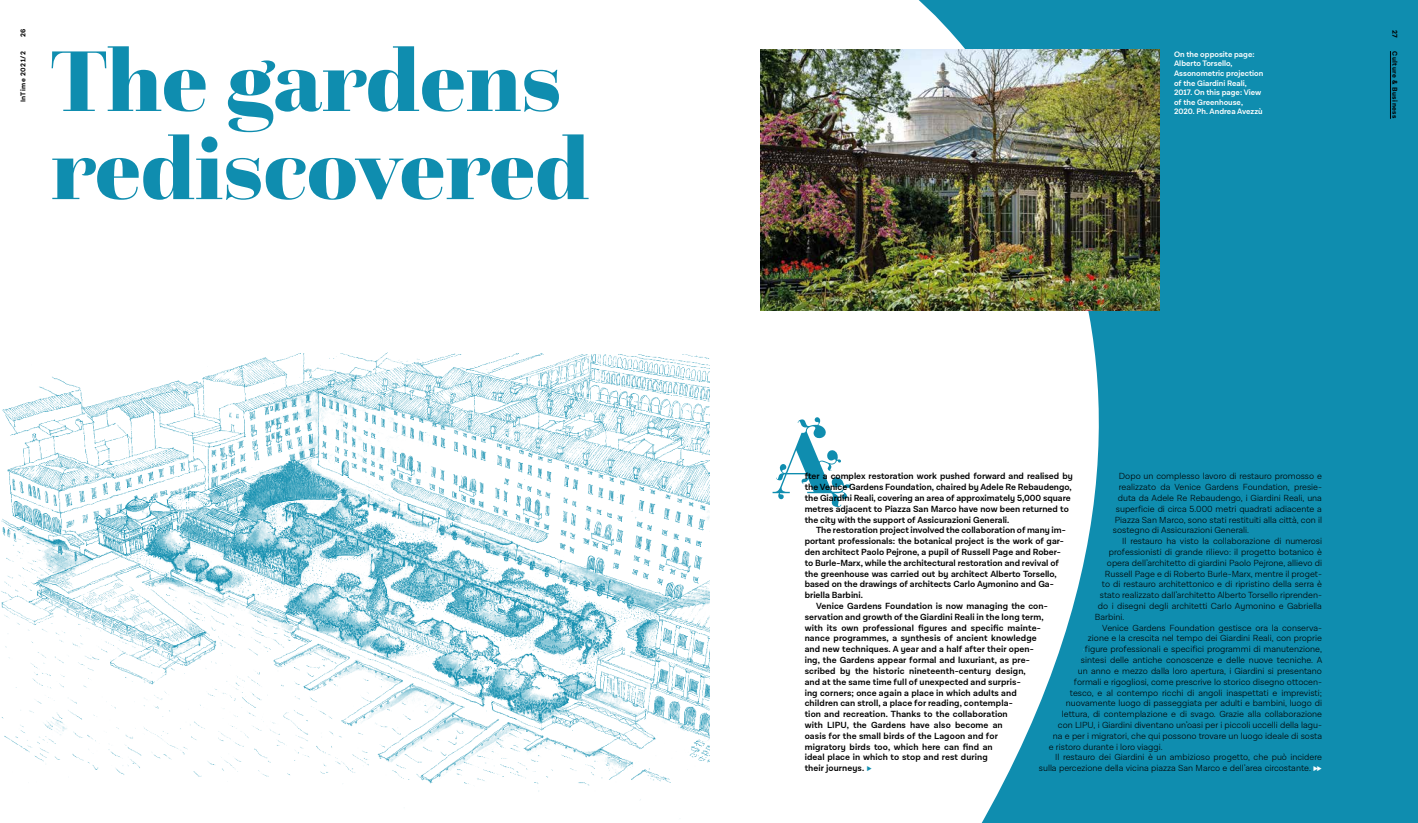
<style>
.page{position:relative;width:1418px;height:823px;background:#fff}
.page>*{position:absolute;margin:0;border:0;box-sizing:border-box;transform-origin:0 0}
.t1{font:900 90px/88px "Questa Grande";color:#0f8daf}
.t2{font:300 9px "Lota Grotesque Alt 3";color:#000}
.t3{font:600 9px/10.8px "Lota Grotesque Alt 3";color:#000}
.t4{font:600 8px/9.6px "Lota Grotesque Alt 3";color:#fff}
.t5{font:700 7px "Lota Grotesque Alt 3";letter-spacing:.07em;color:#000}
.s1{font-family:"Lin Libertine O";font-weight:400;font-size:11px;color:#0f8daf}
.s2{font-family:"Lin Libertine O";font-weight:400;font-size:11px;color:#fff}
</style>
<div class="page">
<svg style="left:929px;top:0;width:488px;height:822px;fill:#0f8daf"></svg>
<svg style="left:772px;top:417px;width:79px;height:90px"></svg>
<img style="left:1px;top:352px;width:708px;height:448px">
<img style="left:760px;top:49px;width:399px;height:261px">
<hr style="left:1390px;top:51px;width:1px;height:68px;background:#000">
<p class="t5" style="left:19px;top:37px;width:10px;rotate:-90deg">26</p>
<p class="t5" style="left:1398px;top:30px;width:9px;rotate:90deg">27</p>
<p class="t5" style="left:1398px;top:51px;width:69px;rotate:90deg">Culture &amp; Business</p>
<h1 class="t1" style="left:51px;top:36px;width:540px">The gardens rediscovered</h1>
<p class="t4" style="left:1174px;top:49px;width:91px">On the opposite page:<br>Alberto Torsello,<br>Assonometric projection of the Giardini Reali,<br>2017. On this page: View of the Greenhouse,<br>2020. Ph. Andrea Avezzù</p>
<p class="t5" style="left:19px;top:102px;width:53px;rotate:-90deg">InTime 2021/2</p>
<p class="t3" style="left:804px;top:471px;width:270px">fter a complex restoration work pushed forward and realised by the Venice Gardens Foundation, chaired by Adele Re Rebaudengo, the Giardini Reali, covering an area of approximately 5,000 square metres adjacent to Piazza San Marco have now been returned to the city with the support of Assicurazioni Generali.</p>
<p class="t3" style="left:816px;top:525px;width:251px">The restoration project involved the collaboration of many im-</p>
<p class="t3" style="left:804px;top:535px;width:261px">portant professionals: the botanical project is the work of gar-</p>
<p class="t3" style="left:804px;top:546px;width:257px">den architect Paolo Pejrone, a pupil of Russell Page and Rober-</p>
<p class="t3" style="left:804px;top:557px;width:255px">to Burle-Marx, while the architectural restoration and revival of</p>
<p class="t3" style="left:804px;top:568px;width:254px">the greenhouse was carried out by architect Alberto Torsello,</p>
<p class="t3" style="left:804px;top:579px;width:250px">based on the drawings of architects Carlo Aymonino and Ga-</p>
<p class="t3" style="left:804px;top:589px;width:60px">briella Barbini.</p>
<p class="t3" style="left:816px;top:600px;width:233px">Venice Gardens Foundation is now managing the con-</p>
<p class="t3" style="left:804px;top:611px;width:241px">servation and growth of the Giardini Reali in the long term,</p>
<p class="t3" style="left:804px;top:622px;width:238px">with its own professional figures and specific mainte-</p>
<p class="t3" style="left:804px;top:633px;width:233px">nance programmes, a synthesis of ancient knowledge</p>
<p class="t3" style="left:804px;top:643px;width:230px">and new techniques. A year and a half after their open-</p>
<p class="t3" style="left:804px;top:654px;width:227px">ing, the Gardens appear formal and luxuriant, as pre-</p>
<p class="t3" style="left:804px;top:665px;width:223px">scribed by the historic nineteenth-century design,</p>
<p class="t3" style="left:804px;top:676px;width:218px">and at the same time full of unexpected and surpris-</p>
<p class="t3" style="left:804px;top:687px;width:214px">ing corners; once again a place in which adults and</p>
<p class="t3" style="left:804px;top:697px;width:209px">children can stroll, a place for reading, contempla-</p>
<p class="t3" style="left:804px;top:708px;width:205px">tion and recreation. Thanks to the collaboration</p>
<p class="t3" style="left:804px;top:719px;width:200px">with LIPU, the Gardens have also become an</p>
<p class="t3" style="left:804px;top:730px;width:195px">oasis for the small birds of the Lagoon and for</p>
<p class="t3" style="left:804px;top:741px;width:189px">migratory birds too, which here can find an</p>
<p class="t3" style="left:804px;top:751px;width:185px">ideal place in which to stop and rest during</p>
<p class="t3" style="left:804px;top:762px;width:69px">their journeys. <span class="s1">▶</span></p>
<p class="t2" style="left:1118px;top:471px;width:204px">Dopo un complesso lavoro di restauro promosso e</p>
<p class="t2" style="left:1118px;top:482px;width:205px">realizzato da Venice Gardens Foundation, presie-</p>
<p class="t2" style="left:1117px;top:492px;width:206px">duta da Adele Re Rebaudengo, i Giardini Reali, una</p>
<p class="t2" style="left:1115px;top:503px;width:208px">superficie di circa 5.000 metri quadrati adiacente a</p>
<p class="t2" style="left:1114px;top:514px;width:209px">Piazza San Marco, sono stati restituiti alla città, con il</p>
<p class="t2" style="left:1112px;top:525px;width:138px">sostegno di Assicurazioni Generali.</p>
<p class="t2" style="left:1122px;top:536px;width:201px">Il restauro ha visto la collaborazione di numerosi</p>
<p class="t2" style="left:1108px;top:546px;width:214px">professionisti di grande rilievo: il progetto botanico è</p>
<p class="t2" style="left:1106px;top:557px;width:216px">opera dell’architetto di giardini Paolo Pejrone, allievo di</p>
<p class="t2" style="left:1104px;top:568px;width:218px">Russell Page e di Roberto Burle-Marx, mentre il proget-</p>
<p class="t2" style="left:1101px;top:579px;width:222px">to di restauro architettonico e di ripristino della serra è</p>
<p class="t2" style="left:1099px;top:590px;width:224px">stato realizzato dall’architetto Alberto Torsello riprenden-</p>
<p class="t2" style="left:1097px;top:600px;width:225px">do i disegni degli architetti Carlo Aymonino e Gabriella</p>
<p class="t2" style="left:1094px;top:611px;width:31px">Barbini.</p>
<p class="t2" style="left:1102px;top:622px;width:221px">Venice Gardens Foundation gestisce ora la conserva-</p>
<p class="t2" style="left:1087px;top:633px;width:235px">zione e la crescita nel tempo dei Giardini Reali, con proprie</p>
<p class="t2" style="left:1084px;top:644px;width:239px">figure professionali e specifici programmi di manutenzione,</p>
<p class="t2" style="left:1080px;top:654px;width:243px">sintesi delle antiche conoscenze e delle nuove tecniche. A</p>
<p class="t2" style="left:1077px;top:665px;width:246px">un anno e mezzo dalla loro apertura, i Giardini si presentano</p>
<p class="t2" style="left:1073px;top:676px;width:250px">formali e rigogliosi, come prescrive lo storico disegno ottocen-</p>
<p class="t2" style="left:1069px;top:687px;width:253px">tesco, e al contempo ricchi di angoli inaspettati e imprevisti;</p>
<p class="t2" style="left:1065px;top:698px;width:258px">nuovamente luogo di passeggiata per adulti e bambini, luogo di</p>
<p class="t2" style="left:1061px;top:708px;width:262px">lettura, di contemplazione e di svago. Grazie alla collaborazione</p>
<p class="t2" style="left:1057px;top:719px;width:266px">con LIPU, i Giardini diventano un’oasi per i piccoli uccelli della lagu-</p>
<p class="t2" style="left:1052px;top:730px;width:271px">na e per i migratori, che qui possono trovare un luogo ideale di sosta</p>
<p class="t2" style="left:1048px;top:741px;width:115px">e ristoro durante i loro viaggi.</p>
<p class="t2" style="left:1055px;top:752px;width:268px">Il restauro dei Giardini è un ambizioso progetto, che può incidere</p>
<p class="t2" style="left:1038px;top:762px;width:284px">sulla percezione della vicina piazza San Marco e dell’area circostante. <span class="s2">▶▶</span></p>
</div>
